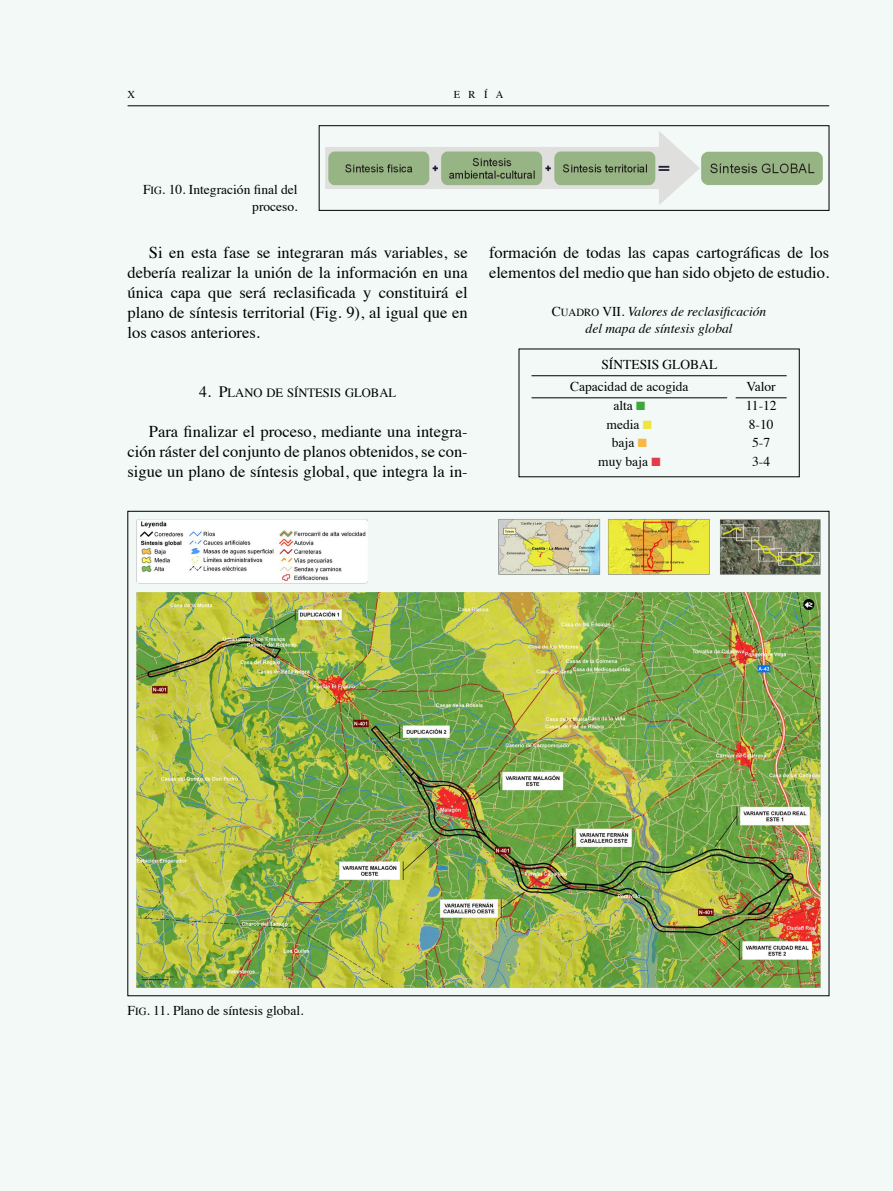
<style>
.page{position:relative;width:893px;height:1191px;background:#f2f9f7}
.page>*{position:absolute;margin:0;border:0;box-sizing:border-box;transform-origin:0 0}
.t1{font:16.5px/20px "Times";color:#000;text-align:justify}
.t2{font:13.5px/22px "Times";color:#000}
.t3{font:italic 13.5px/16.2px "Times";color:#000;text-align:center}
.t4{font:12.6px "Times Roman SC800";color:#000}
.t5{font:10.5px "Times";color:#000}
.s1{font-family:"Times Roman SC800"}
.s2{font-family:"Times Roman SC800";font-size:10.8px}
.s3{font-size:15.75px}
.s4{font-family:"Times Roman SC800";font-style:normal}
.s5{font-family:"Times Roman SC800";font-style:normal;font-size:10.8px}
.s6{color:#3fa73d}
.s7{color:#eee542}
.s8{color:#f9b843}
.s9{color:#e63a4b}
</style>
<div class="page">
<hr style="left:531px;top:375px;width:256px;height:1px;background:#000">
<hr style="left:531px;top:397px;width:196px;height:1px;background:#000">
<hr style="left:736px;top:397px;width:51px;height:1px;background:#000">
<hr style="left:128px;top:106px;width:701px;height:1px;background:#000">
<img style="left:325px;top:131px;width:498px;height:74px">
<div style="left:319px;top:125px;width:510px;height:85px;border:1px solid #000"></div>
<img style="left:136px;top:519px;width:685px;height:469px">
<p class="t5" style="left:128px;top:84px;width:9px">X</p>
<p class="t5" style="left:454px;top:84px;width:51px">ERÍA</p>
<p class="t2" style="left:143px;top:181px;width:156px;line-height:16.2px;text-align:right"><span class="s1">F</span><span class="s2">IG</span>. 10. Integración final del proceso.</p>
<p class="t1" style="left:128px;top:241px;width:342px;text-indent:21px">Si en esta fase se integraran más variables, se debería realizar la unión de la información en una única capa que será reclasificada y constituirá el plano de síntesis territorial (Fig. 9), al igual que en los casos anteriores.</p>
<p class="t4" style="left:199px;top:381px;width:199px"><span class="s3">4. P</span>LANO DE SÍNTESIS GLOBAL</p>
<p class="t1" style="left:128px;top:420px;width:342px;text-indent:21px">Para finalizar el proceso, mediante una integra&shy;ción ráster del conjunto de planos obtenidos, se con&shy;sigue un plano de síntesis global, que integra la in-</p>
<p class="t1" style="left:489px;top:241px;width:342px">formación de todas las capas cartográficas de los elementos del medio que han sido objeto de estudio.</p>
<p class="t3" style="left:552px;top:303px;width:216px"><span class="s4">C</span><span class="s5">UADRO</span> <span class="s4">VII .</span> Valores de reclasificación del mapa de síntesis global</p>
<p class="t2" style="left:570px;top:352px;width:149px;text-indent:31px">SÍNTESIS GLOBAL<br>Capacidad de acogida</p>
<p class="t2" style="left:746px;top:374px;width:31px">Valor</p>
<p class="t2" style="left:613px;top:393px;width:33px">alta <span class="s6">■</span></p>
<p class="t2" style="left:746px;top:393px;width:33px">11-12</p>
<p class="t2" style="left:607px;top:412px;width:47px">media <span class="s7">■</span></p>
<p class="t2" style="left:749px;top:412px;width:26px">8-10</p>
<p class="t2" style="left:612px;top:430px;width:36px">baja <span class="s8">■</span></p>
<p class="t2" style="left:752px;top:430px;width:19px">5-7</p>
<p class="t2" style="left:598px;top:449px;width:64px">muy baja <span class="s9">■</span></p>
<p class="t2" style="left:752px;top:449px;width:19px">3-4</p>
<p class="t2" style="left:128px;top:998px;width:177px"><span class="s1">F</span><span class="s2">IG</span>. 11. Plano de síntesis global.</p>
</div>
